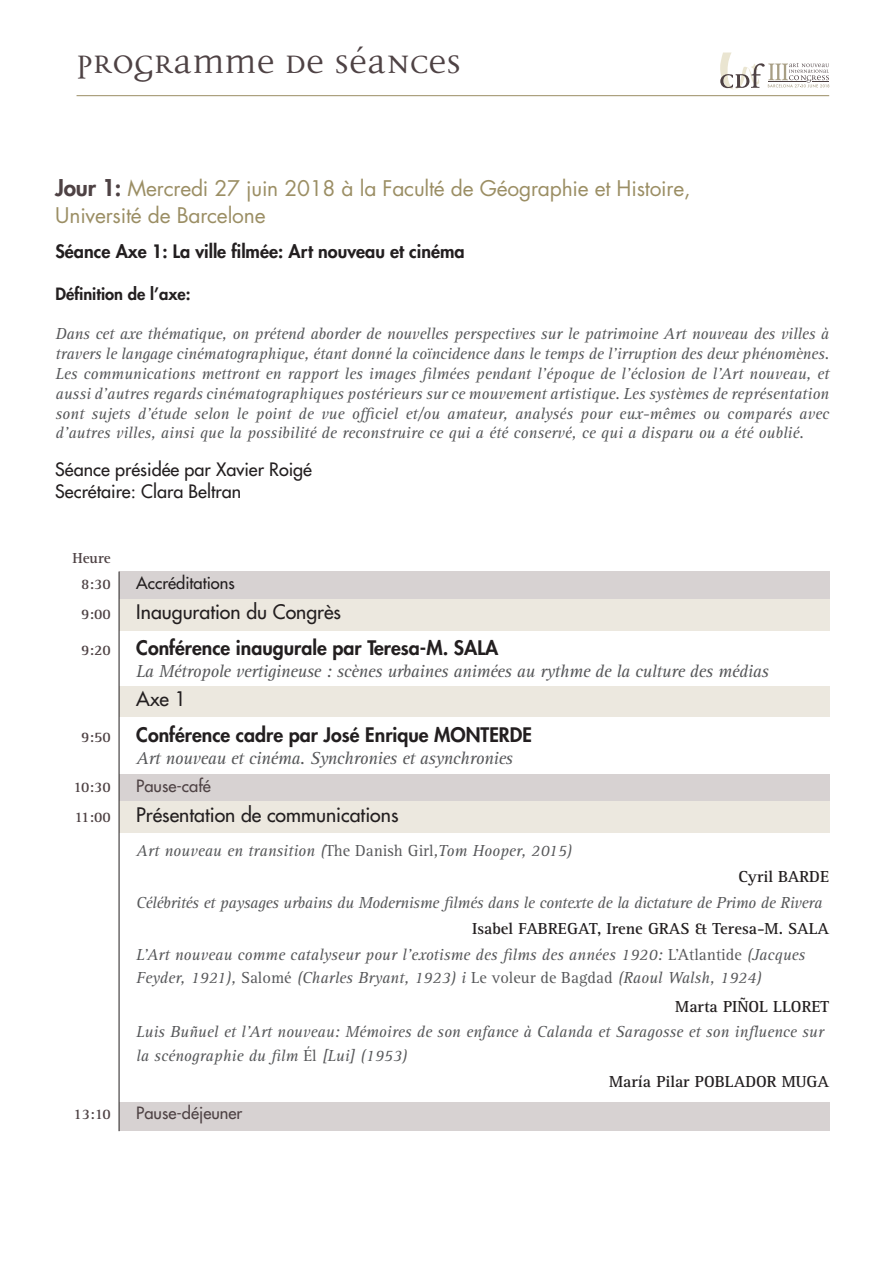
<style>
.page{position:relative;width:893px;height:1263px;background:#fff}
.page>*{position:absolute;margin:0;border:0;box-sizing:border-box;transform-origin:0 0}
.t1{font:45px "Disturbance";color:#4e4244}
.t2{font:21px/27px "Futura Std";letter-spacing:-.01em;color:#9b8e64}
.t3{font:800 19.5px "Futura Std";color:#231f20}
.t4{font:500 19.5px "Futura Std";color:#231f20}
.t5{font:italic 18px "Rotis Serif Std";letter-spacing:-.02em;color:#57585a}
.t6{font:500 18px "Futura Std";color:#231f20}
.t7{font:800 18px "Futura Std";color:#231f20}
.Ponencia_Titulo{font:italic 16.5px/19.8px "Rotis Serif Std";letter-spacing:-.01em;color:#57585a}
.Ponencia_Autor{font:700 16.5px "Rotis Serif Std";color:#231f20}
.t8{font:500 16.5px "Futura Std";color:#4e4244}
.t9{font:800 16.5px "Futura Std";color:#231f20}
.t10{font:500 16.5px "Futura Std";color:#231f20}
.t11{font:700 15px "Rotis Serif Std";color:#4e4244}
.s1{font-weight:800;font-size:22.5px;color:#4e4244}
.s2{font-style:normal}
</style>
<div class="page">
<hr style="left:77px;top:95px;width:752px;height:1px;background:#9b8e64">
<svg style="left:720px;top:53px;width:109px;height:37px"></svg>
<div style="left:119px;top:571px;width:710px;height:29px;background:#d7d2d2"></div>
<div style="left:119px;top:599px;width:710px;height:31px;background:#ece8df"></div>
<div style="left:119px;top:686px;width:710px;height:30px;background:#ece8df"></div>
<div style="left:119px;top:774px;width:710px;height:30px;background:#d7d2d2"></div>
<div style="left:119px;top:801px;width:710px;height:32px;background:#ece8df"></div>
<div style="left:119px;top:1101px;width:710px;height:29px;background:#d7d2d2"></div>
<hr style="left:119px;top:571px;width:1px;height:560px;background:#231f20">
<p class="t1" style="left:77px;top:39px;width:386px">Programme de Séances</p>
<p class="t2" style="left:55px;top:175px;width:637px"><span class="s1">Jour 1:</span> Mercredi 27 juin 2018 à la Faculté de Géographie et Histoire,<br>Université de Barcelone</p>
<p class="t7" style="left:56px;top:240px;width:411px">Séance Axe 1: La ville filmée: Art nouveau et cinéma</p>
<p class="t9" style="left:56px;top:283px;width:137px">Définition de l’axe:</p>
<p class="Ponencia_Titulo" style="left:56px;top:324px;width:775px">Dans cet axe thématique, on prétend aborder de nouvelles perspectives sur le patrimoine Art nouveau des villes à travers le langage cinématographique, étant donné la coïncidence dans le temps de l’irruption des deux phénomènes.</p>
<p class="Ponencia_Titulo" style="left:56px;top:364px;width:775px;text-align:justify">Les communications mettront en rapport les images filmées pendant l’époque de l’éclosion de l’Art nouveau, et aussi d’autres regards cinématographiques postérieurs sur ce mouvement artistique. Les systèmes de représentation sont sujets d’étude selon le point de vue officiel et/ou amateur, analysés pour eux-mêmes ou comparés avec d’autres villes, ainsi que la possibilité de reconstruire ce qui a été conservé, ce qui a disparu ou a été oublié.</p>
<p class="t6" style="left:55px;top:458px;width:258px">Séance présidée par Xavier Roigé</p>
<p class="t6" style="left:55px;top:480px;width:187px">Secrétaire: Clara Beltran</p>
<p class="t11" style="left:72px;top:549px;width:40px">Heure</p>
<p class="t11" style="left:81px;top:576px;width:31px">8:30</p>
<p class="t10" style="left:136px;top:573px;width:100px">Accréditations</p>
<p class="t11" style="left:81px;top:605px;width:31px">9:00</p>
<p class="t4" style="left:136px;top:600px;width:206px">Inauguration du Congrès</p>
<p class="t11" style="left:81px;top:641px;width:31px">9:20</p>
<p class="t3" style="left:136px;top:635px;width:364px">Conférence inaugurale par Teresa-M. SALA</p>
<p class="t5" style="left:136px;top:661px;width:634px">La Métropole vertigineuse : scènes urbaines animées au rythme de la culture des médias</p>
<p class="t4" style="left:136px;top:687px;width:51px">Axe 1</p>
<p class="t11" style="left:81px;top:728px;width:31px">9:50</p>
<p class="t3" style="left:136px;top:723px;width:397px">Conférence cadre par José Enrique MONTERDE</p>
<p class="t5" style="left:136px;top:748px;width:378px">Art nouveau et cinéma. Synchronies et asynchronies</p>
<p class="t11" style="left:74px;top:778px;width:39px">10:30</p>
<p class="t8" style="left:136px;top:775px;width:76px">Pause-café</p>
<p class="t11" style="left:74px;top:808px;width:38px">11:00</p>
<p class="t4" style="left:136px;top:802px;width:264px">Présentation de communications</p>
<p class="Ponencia_Titulo" style="left:136px;top:841px;width:437px">Art nouveau en transition (<span class="s2">The Danish Girl</span>,Tom Hooper, 2015)</p>
<p class="Ponencia_Autor" style="left:738px;top:867px;width:92px">Cyril BARDE</p>
<p class="Ponencia_Titulo" style="left:136px;top:893px;width:687px">Célébrités et paysages urbains du Modernisme filmés dans le contexte de la dictature de Primo de Rivera</p>
<p class="Ponencia_Autor" style="left:472px;top:919px;width:358px">Isabel FABREGAT, Irene GRAS &amp; Teresa-M. SALA</p>
<p class="Ponencia_Titulo" style="left:136px;top:945px;width:670px">L’Art nouveau comme catalyseur pour l’exotisme des films des années 1920: <span class="s2">L’Atlantide</span> (Jacques</p>
<p class="Ponencia_Titulo" style="left:136px;top:968px;width:627px">Feyder, 1921), <span class="s2">Salomé</span> (Charles Bryant, 1923) i <span class="s2">Le voleur de Bagdad</span> (Raoul Walsh, 1924)</p>
<p class="Ponencia_Autor" style="left:675px;top:996px;width:155px">Marta PIÑOL LLORET</p>
<p class="Ponencia_Titulo" style="left:136px;top:1022px;width:689px">Luis Buñuel et l’Art nouveau: Mémoires de son enfance à Calanda et Saragosse et son influence sur</p>
<p class="Ponencia_Titulo" style="left:136px;top:1046px;width:273px">la scénographie du film <span class="s2">Él</span> [Lui] (1953)</p>
<p class="Ponencia_Autor" style="left:609px;top:1072px;width:221px">María Pilar POBLADOR MUGA</p>
<p class="t11" style="left:74px;top:1106px;width:39px">13:10</p>
<p class="t8" style="left:136px;top:1103px;width:108px">Pause-déjeuner</p>
</div>
